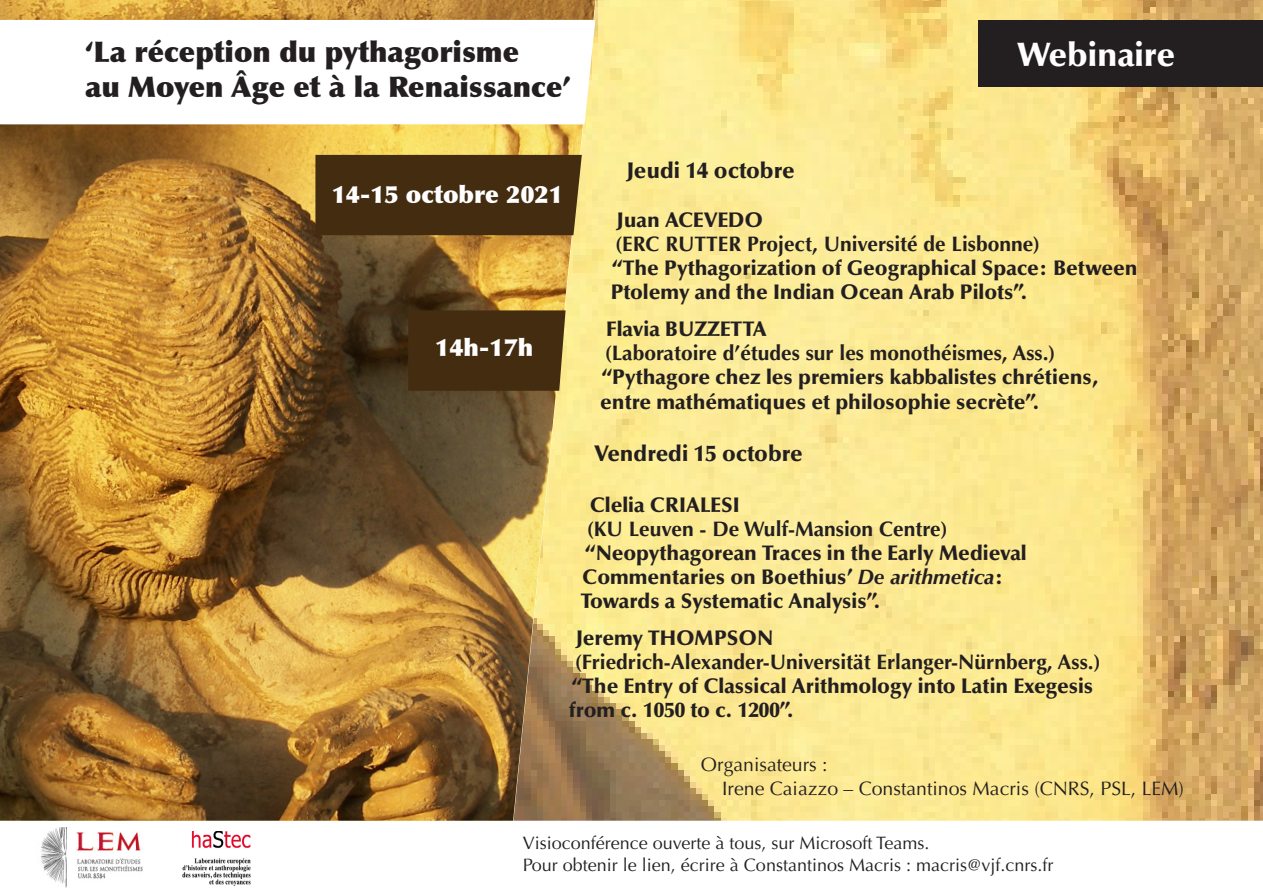
<style>
.page{position:relative;width:1263px;height:893px;background:#fff}
.page>*{position:absolute;margin:0;border:0;box-sizing:border-box;transform-origin:0 0}
.t1{font:900 33.6px "Optima LT Std";color:#fff}
.t2{font:900 28.5px "Optima LT Std";color:#231f20}
.t3{font:900 24px "Optima LT Std";color:#fff}
.t4{font:900 22.5px "Optima LT Std";color:#231f20}
.t5{font:900 21px/24px "Optima LT Std";color:#231f20}
.t6{font:700 21px "Optima LT Std";color:#231f20}
.t7{font:19.5px "Optima LT Std";color:#231f20}
.t8{font:18px "Optima LT Std";color:#231f20}
.s1{font-weight:700;font-style:italic}
</style>
<div class="page">
<img style="left:0;top:0;width:513px;height:821px">
<img style="left:513px;top:0;width:750px;height:821px">
<div style="left:978px;top:20px;width:285px;height:67px;background:#231f20"></div>
<svg style="left:0;top:20px;width:595px;height:104px"></svg>
<div style="left:315px;top:155px;width:267px;height:80px;background:#442c11"></div>
<div style="left:408px;top:310px;width:158px;height:81px;background:#442c11"></div>
<img style="left:40px;top:828px;width:102px;height:60px">
<img style="left:182px;top:831px;width:69px;height:55px">
<p class="t2" style="left:85px;top:35px;width:435px">‘La réception du pythagorisme</p>
<p class="t1" style="left:1017px;top:35px;width:160px">Webinaire</p>
<p class="t2" style="left:85px;top:69px;width:487px">au Moyen Âge et à la Renaissance’</p>
<p class="t3" style="left:332px;top:179px;width:233px">14-15 octobre 2021</p>
<p class="t3" style="left:435px;top:333px;width:100px">14h-17h</p>
<p class="t4" style="left:627px;top:157px;width:169px">Jeudi 14 octobre</p>
<p class="t5" style="left:617px;top:208px;width:148px">Juan ACEVEDO</p>
<p class="t6" style="left:615px;top:232px;width:426px">(ERC RUTTER Project, Université de Lisbonne)</p>
<p class="t5" style="left:611px;top:256px;width:528px">“The Pythagorization of Geographical Space: Between<br>Ptolemy and the Indian Ocean Arab Pilots”.</p>
<p class="t5" style="left:606px;top:317px;width:162px">Flavia BUZZETTA</p>
<p class="t6" style="left:605px;top:341px;width:452px">(Laboratoire d’études sur les monothéismes, Ass.)</p>
<p class="t5" style="left:600px;top:365px;width:500px;line-height:25.2px">“Pythagore chez les premiers kabbalistes chrétiens, entre mathématiques et philosophie secrète”.</p>
<p class="t4" style="left:594px;top:441px;width:210px">Vendredi 15 octobre</p>
<p class="t5" style="left:590px;top:493px;width:151px">Clelia CRIALESI</p>
<p class="t6" style="left:587px;top:516px;width:362px">(KU Leuven - De Wulf-Mansion Centre)</p>
<p class="t5" style="left:581px;top:541px;width:447px">“Neopythagorean Traces in the Early Medieval<br>Commentaries on Boethius’ <span class="s1">De arithmetica</span>:<br>Towards a Systematic Analysis”.</p>
<p class="t5" style="left:576px;top:626px;width:199px">Jeremy THOMPSON</p>
<p class="t6" style="left:575px;top:649px;width:527px">(Friedrich-Alexander-Universität Erlanger-Nürnberg, Ass.)</p>
<p class="t5" style="left:569px;top:674px;width:526px">“The Entry of Classical Arithmology into Latin Exegesis from c. 1050 to c. 1200”.</p>
<p class="t7" style="left:701px;top:753px;width:128px">Organisateurs :</p>
<p class="t7" style="left:722px;top:777px;width:463px">Irene Caiazzo – Constantinos Macris (CNRS, PSL, LEM)</p>
<p class="t8" style="left:523px;top:833px;width:408px">Visioconférence ouverte à tous, sur Microsoft Teams.</p>
<p class="t8" style="left:523px;top:854px;width:532px">Pour obtenir le lien, écrire à Constantinos Macris : macris@vjf.cnrs.fr</p>
</div>
